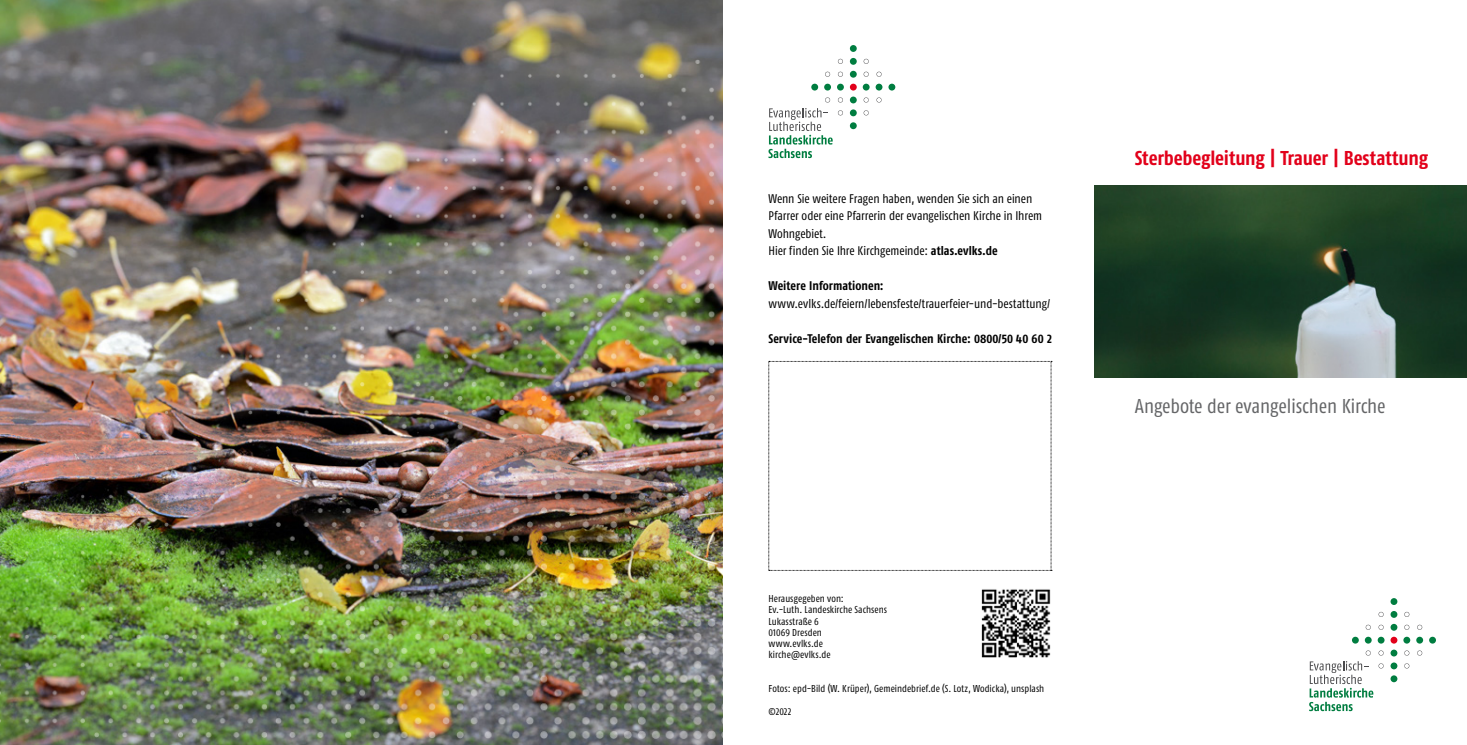
<style>
.page{position:relative;width:1467px;height:745px;background:#fff}
.page>*{position:absolute;margin:0;border:0;box-sizing:border-box;transform-origin:0 0}
.t1{font:700 20px "Fago Co Lf";letter-spacing:-.01em;color:#e2001a}
.t2{font:20px "Fago Co Lf";letter-spacing:-.005em;color:#646567}
.t3{font:12.5px/17.5px "Fago Co Lf";letter-spacing:-.005em;color:#000}
.t4{font:700 12.5px "Fago Co Lf";color:#000}
.t5{font:10px "Fago Co Lf";letter-spacing:.005em;color:#000}
.s1{font-weight:700}
</style>
<div class="page">
<svg style="left:1378px;top:611px;width:6px;height:5px"></svg>
<svg style="left:1404px;top:611px;width:5px;height:5px"></svg>
<svg style="left:1404px;top:663px;width:5px;height:5px"></svg>
<svg style="left:1378px;top:624px;width:6px;height:5px"></svg>
<svg style="left:1404px;top:624px;width:5px;height:5px"></svg>
<svg style="left:1404px;top:650px;width:5px;height:5px"></svg>
<svg style="left:1366px;top:624px;width:5px;height:5px"></svg>
<svg style="left:1309px;top:650px;width:75px;height:60px"></svg>
<svg style="left:1417px;top:624px;width:5px;height:5px"></svg>
<svg style="left:1417px;top:650px;width:5px;height:5px"></svg>
<svg style="left:1390px;top:623px;width:7px;height:7px"></svg>
<svg style="left:1390px;top:636px;width:7px;height:7px"></svg>
<div style="left:1390px;top:649px;width:7px;height:7px;background:#007d40;border-radius:50%"></div>
<div style="left:1390px;top:662px;width:7px;height:7px;background:#007d40;border-radius:50%"></div>
<div style="left:1390px;top:675px;width:7px;height:6px;background:#007d40;border-radius:50%"></div>
<svg style="left:1390px;top:610px;width:7px;height:7px"></svg>
<svg style="left:1390px;top:597px;width:7px;height:7px"></svg>
<div style="left:1403px;top:636px;width:7px;height:7px;background:#007d40;border-radius:50%"></div>
<div style="left:1416px;top:636px;width:7px;height:7px;background:#007d40;border-radius:50%"></div>
<div style="left:1429px;top:636px;width:7px;height:7px;background:#007d40;border-radius:50%"></div>
<div style="left:1378px;top:636px;width:6px;height:7px;background:#007d40;border-radius:50%"></div>
<div style="left:1365px;top:636px;width:7px;height:7px;background:#007d40;border-radius:50%"></div>
<div style="left:1352px;top:636px;width:7px;height:7px;background:#007d40;border-radius:50%"></div>
<img style="left:1095px;top:185px;width:372px;height:193px">
<svg style="left:838px;top:59px;width:5px;height:5px"></svg>
<svg style="left:768px;top:108px;width:75px;height:50px"></svg>
<svg style="left:864px;top:59px;width:5px;height:5px"></svg>
<svg style="left:864px;top:110px;width:5px;height:5px"></svg>
<svg style="left:838px;top:72px;width:5px;height:5px"></svg>
<svg style="left:838px;top:97px;width:5px;height:5px"></svg>
<svg style="left:864px;top:72px;width:5px;height:5px"></svg>
<svg style="left:864px;top:97px;width:5px;height:5px"></svg>
<svg style="left:825px;top:72px;width:5px;height:5px"></svg>
<svg style="left:825px;top:97px;width:5px;height:5px"></svg>
<svg style="left:876px;top:72px;width:6px;height:5px"></svg>
<svg style="left:876px;top:97px;width:6px;height:5px"></svg>
<div style="left:850px;top:71px;width:7px;height:7px;background:#007d40;border-radius:50%"></div>
<div style="left:850px;top:84px;width:7px;height:6px;background:#e2001a;border-radius:50%"></div>
<div style="left:850px;top:96px;width:7px;height:7px;background:#007d40;border-radius:50%"></div>
<div style="left:850px;top:109px;width:7px;height:7px;background:#007d40;border-radius:50%"></div>
<div style="left:850px;top:122px;width:7px;height:7px;background:#007d40;border-radius:50%"></div>
<div style="left:850px;top:58px;width:7px;height:7px;background:#007d40;border-radius:50%"></div>
<div style="left:850px;top:45px;width:7px;height:7px;background:#007d40;border-radius:50%"></div>
<div style="left:863px;top:84px;width:7px;height:6px;background:#007d40;border-radius:50%"></div>
<svg style="left:876px;top:84px;width:6px;height:6px"></svg>
<div style="left:888px;top:84px;width:7px;height:6px;background:#007d40;border-radius:50%"></div>
<div style="left:837px;top:84px;width:7px;height:6px;background:#007d40;border-radius:50%"></div>
<div style="left:824px;top:84px;width:7px;height:6px;background:#007d40;border-radius:50%"></div>
<div style="left:811px;top:84px;width:7px;height:6px;background:#007d40;border-radius:50%"></div>
<svg style="left:768px;top:361px;width:284px;height:209px"></svg>
<img style="left:0;top:0;width:723px;height:60px">
<img style="left:981px;top:589px;width:70px;height:68px">
<img style="left:0;top:60px;width:723px;height:684px">
<p class="t3" style="left:768px;top:189px;width:275px">Wenn Sie weitere Fragen haben, wenden Sie sich an einen<br>Pfarrer oder eine Pfarrerin der evangelischen Kirche in Ihrem<br>Wohngebiet.</p>
<p class="t3" style="left:768px;top:242px;width:231px">Hier finden Sie Ihre Kirchgemeinde: <span class="s1">atlas.evlks.de</span></p>
<p class="t4" style="left:768px;top:278px;width:117px">Weitere Informationen:</p>
<p class="t3" style="left:768px;top:294px;width:283px">www.evlks.de/feiern/lebensfeste/trauerfeier-und-bestattung/</p>
<p class="t4" style="left:768px;top:331px;width:285px">Service-Telefon der Evangelischen Kirche: 0800/50 40 60 2</p>
<p class="t5" style="left:768px;top:592px;width:77px">Herausgegeben von:</p>
<p class="t5" style="left:768px;top:603px;width:120px">Ev.-Luth. Landeskirche Sachsens</p>
<p class="t5" style="left:768px;top:615px;width:52px">Lukasstraße 6</p>
<p class="t5" style="left:768px;top:626px;width:55px">01069 Dresden</p>
<p class="t5" style="left:768px;top:637px;width:56px">www.evlks.de</p>
<p class="t5" style="left:768px;top:648px;width:64px">kirche@evlks.de</p>
<p class="t5" style="left:768px;top:682px;width:277px">Fotos: epd-Bild (W. Krüper), Gemeindebrief.de (S. Lotz, Wodicka), unsplash</p>
<p class="t5" style="left:768px;top:705px;width:24px">©2022</p>
<p class="t1" style="left:1135px;top:146px;width:295px">Sterbebegleitung | Trauer | Bestattung</p>
<p class="t2" style="left:1135px;top:394px;width:252px">Angebote der evangelischen Kirche</p>
</div>
